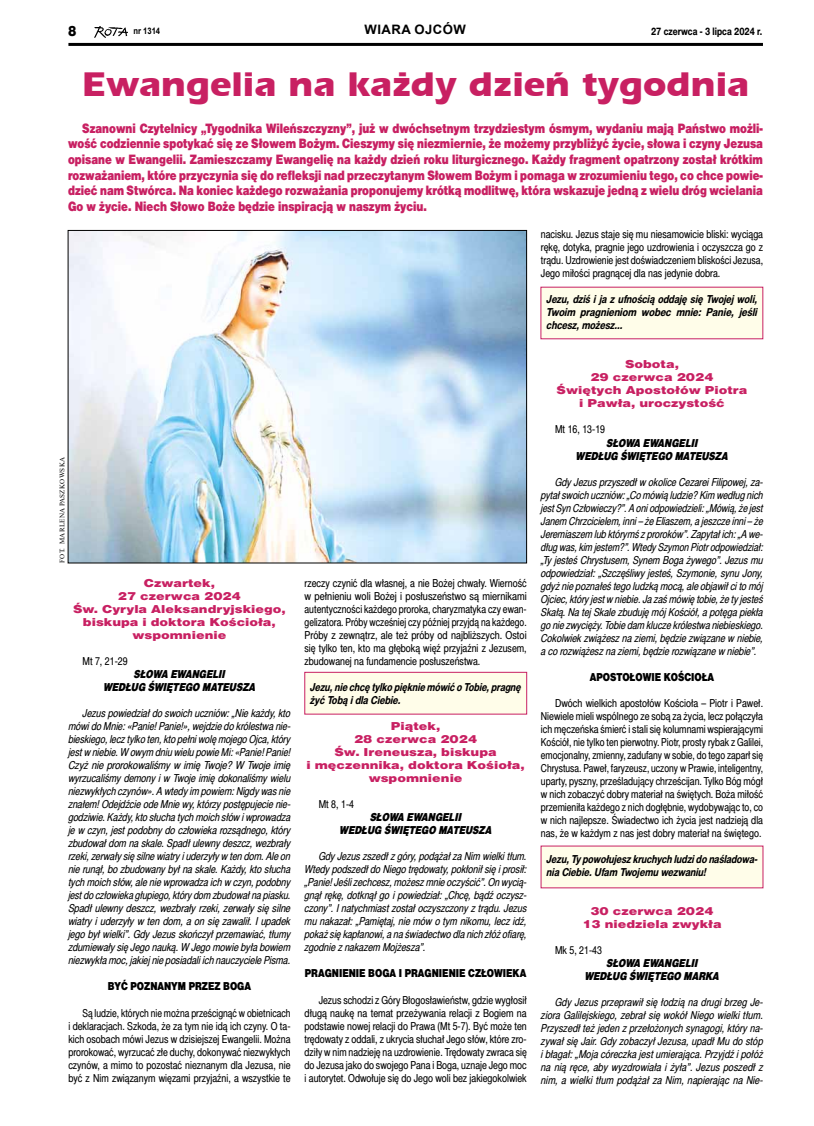
<style>
.page{position:relative;width:814px;height:1126px;background:#fff}
.page>*{position:absolute;margin:0;border:0;box-sizing:border-box;transform-origin:0 0}
.t1{font:700 36px "Erie";color:#c82062}
.t2{font:14px "Switzer EFN Black";color:#000;scale:.85 1}
.t3{font:13px/15.6px "Switzer Cnd EFN Black";color:#c82062;text-align:justify}
.t4{font:700 13px "Arial";letter-spacing:.035em;color:#000}
.t5{font:italic 11px/13px "Switzer Cnd EFN";color:#000;text-align:justify}
.t6{font:11px/13px "Switzer Cnd EFN";color:#000;text-align:justify}
.t7{font:11px/13px "Switzer Ext EFN Black";color:#c82062;text-align:center}
.t8{font:italic 700 11px/13px "Switzer Cnd EFN";color:#000}
.t9{font:italic 11px/13px "Switzer Cnd EFN Black";color:#000;text-align:center}
.t10{font:11px "Switzer Cnd EFN Black";color:#000}
.t11{font:700 10.3px "Switzer Cnd EFN";color:#000}
.t12{font:700 9px "Arial";color:#000;scale:.85 1}
.t13{font:7px "Times New Roman";letter-spacing:.035em;color:#000}
</style>
<div class="page">
<img style="left:94px;top:26px;width:34px;height:11px">
<hr style="left:68px;top:43px;width:695px;height:3px;background:#000">
<div style="left:541px;top:845px;width:222px;height:42px;background:#fffde9"></div>
<div style="left:540px;top:287px;width:223px;height:52px;background:#fffde9"></div>
<div style="left:304px;top:672px;width:223px;height:42px;background:#fffde9;border:1px solid #c82062"></div>
<img style="left:70px;top:232px;width:454px;height:329px">
<p class="t2" style="left:68px;top:22px;width:11px">8</p>
<p class="t12" style="left:133px;top:25px;width:33px">NR 1314</p>
<p class="t4" style="left:364px;top:20px;width:103px">WIARA OJCÓW</p>
<p class="t11" style="left:651px;top:25px;width:113px">27 czerwca - 3 lipca 2024 r.</p>
<h1 class="t1" style="left:82px;top:65px;width:668px">Ewangelia na każdy dzień tygodnia</h1>
<p class="t3" style="left:68px;top:121px;width:696px;text-indent:14px">Szanowni Czytelnicy „Tygodnika Wileńszczyzny”, już w dwóchsetnym trzydziestym ósmym, wydaniu mają Państwo możli&shy;wość codziennie spotykać się ze Słowem Bożym. Cieszymy się niezmiernie, że możemy przybliżyć życie, słowa i czyny Jezusa opisane w Ewangelii. Zamieszczamy Ewangelię na każdy dzień roku liturgicznego. Każdy fragment opatrzony został krótkim rozważaniem, które przyczynia się do refleksji nad przeczytanym Słowem Bożym i pomaga w zrozumieniu tego, co chce powie&shy;dzieć nam Stwórca. Na koniec każdego rozważania proponujemy krótką modlitwę, która wskazuje jedną z wielu dróg wcielania Go w życie. Niech Słowo Boże będzie inspiracją w naszym życiu.</p>
<p class="t13" style="left:57px;top:563px;width:107px;rotate:-90deg">Fot. marlena Paszkowska</p>
<p class="t7" style="left:73px;top:577px;width:214px">Czwartek,<br>27 czerwca 2024<br>Św. Cyryla Aleksandryjskiego, biskupa i doktora Kościoła, wspomnienie</p>
<p class="t6" style="left:82px;top:655px;width:47px">Mt 7, 21-29</p>
<p class="t9" style="left:103px;top:668px;width:154px">SŁOWA EWANGELII<br>WEDŁUG ŚWIĘTEGO MATEUSZA</p>
<p class="t5" style="left:68px;top:707px;width:224px;text-indent:14px">Jezus powiedział do swoich uczniów: „Nie każdy, kto mówi do Mnie: «Panie! Panie!», wejdzie do królestwa nie&shy;bieskiego, lecz tylko ten, kto pełni wolę mojego Ojca, który jest w niebie. W owym dniu wielu powie Mi: «Panie! Panie!<br>Czyż nie prorokowaliśmy w imię Twoje? W Twoje imię wyrzucaliśmy demony i w Twoje imię dokonaliśmy wielu niezwykłych czynów». A wtedy im powiem: Nigdy was nie znałem! Odejdźcie ode Mnie wy, którzy postępujecie nie&shy;godziwie. Każdy, kto słucha tych moich słów i wprowadza je w czyn, jest podobny do człowieka rozsądnego, który zbudował dom na skale. Spadł ulewny deszcz, wezbrały rzeki, zerwały się silne wiatry i uderzyły w ten dom. Ale on nie runął, bo zbudowany był na skale. Każdy, kto słucha tych moich słów, ale nie wprowadza ich w czyn, podobny jest do człowieka głupiego, który dom zbudował na piasku.<br>Spadł ulewny deszcz, wezbrały rzeki, zerwały się silne wiatry i uderzyły w ten dom, a on się zawalił. I upadek jego był wielki”. Gdy Jezus skończył przemawiać, tłumy zdumiewały się Jego nauką. W Jego mowie była bowiem niezwykła moc, jakiej nie posiadali ich nauczyciele Pisma.</p>
<p class="t10" style="left:108px;top:979px;width:51px">Być poznan</p>
<p class="t10" style="left:171px;top:979px;width:80px">ym przez Boga</p>
<p class="t6" style="left:68px;top:1006px;width:224px;text-indent:14px">Są ludzie, których nie można prześcignąć w obietnicach i deklaracjach. Szkoda, że za tym nie idą ich czyny. O ta&shy;kich osobach mówi Jezus w dzisiejszej Ewangelii. Można prorokować, wyrzucać złe duchy, dokonywać niezwykłych czynów, a mimo to pozostać nieznanym dla Jezusa, nie być z Nim związanym więzami przyjaźni, a wszystkie te</p>
<p class="t6" style="left:304px;top:577px;width:224px">rzeczy czynić dla własnej, a nie Bożej chwały. Wierność w pełnieniu woli Bożej i posłuszeństwo są miernikami autentyczności każdego proroka, charyzmatyka czy ewan&shy;gelizatora. Próby wcześniej czy później przyjdą na każdego.<br>Próby z zewnątrz, ale też próby od najbliższych. Ostoi się tylko ten, kto ma głęboką więź przyjaźni z Jezusem, zbudowanej na fundamencie posłuszeństwa.</p>
<p class="t8" style="left:310px;top:681px;width:212px">Jezu, nie chcę tylko pięknie mówić o Tobie, pragnę żyć Tobą i dla Ciebie.</p>
<p class="t7" style="left:306px;top:720px;width:220px">Piątek,<br>28 czerwca 2024<br>Św. Ireneusza, biskupa<br>i męczennika, doktora Kośioła, wspomnienie</p>
<p class="t6" style="left:319px;top:798px;width:37px">Mt 8, 1-4</p>
<p class="t9" style="left:339px;top:811px;width:154px">SŁOWA EWANGELII<br>WEDŁUG ŚWIĘTEGO MATEUSZA</p>
<p class="t5" style="left:304px;top:850px;width:224px;text-indent:14px">Gdy Jezus zszedł z góry, podążał za Nim wielki tłum.<br>Wtedy podszedł do Niego trędowaty, pokłonił się i prosił: „Panie! Jeśli zechcesz, możesz mnie oczyścić”. On wycią&shy;gnął rękę, dotknął go i powiedział: „Chcę, bądź oczysz&shy;czony”. I natychmiast został oczyszczony z trądu. Jezus mu nakazał: „Pamiętaj, nie mów o tym nikomu, lecz idź, pokaż się kapłanowi, a na świadectwo dla nich złóż ofiarę, zgodnie z nakazem Mojżesza”.</p>
<p class="t10" style="left:305px;top:966px;width:216px">Pragnienie Boga i pragnienie człowieka</p>
<p class="t6" style="left:304px;top:993px;width:224px;text-indent:14px">Jezus schodzi z Góry Błogosławieństw, gdzie wygłosił długą naukę na temat przeżywania relacji z Bogiem na podstawie nowej relacji do Prawa (Mt 5-7). Być może ten trędowaty z oddali, z ukrycia słuchał Jego słów, które zro&shy;dziły w nim nadzieję na uzdrowienie. Trędowaty zwraca się do Jezusa jako do swojego Pana i Boga, uznaje Jego moc i autorytet. Odwołuje się do Jego woli bez jakiegokolwiek</p>
<p class="t6" style="left:541px;top:228px;width:224px">nacisku. Jezus staje się mu niesamowicie bliski: wyciąga rękę, dotyka, pragnie jego uzdrowienia i oczyszcza go z trądu. Uzdrowienie jest doświadczeniem bliskości Jezusa, Jego miłości pragnącej dla nas jedynie dobra.</p>
<p class="t8" style="left:546px;top:293px;width:212px;text-align:justify">Jezu, dziś i ja z ufnością oddaję się Twojej woli, Twoim pragnieniom wobec mnie: Panie, jeśli chcesz, możesz...</p>
<p class="t7" style="left:556px;top:358px;width:192px">Sobota,<br>29 czerwca 2024<br>Świętych Apostołów Piotra i Pawła, uroczystość</p>
<p class="t6" style="left:555px;top:423px;width:51px">Mt 16, 13-19</p>
<p class="t9" style="left:576px;top:436px;width:154px">SŁOWA EWANGELII<br>WEDŁUG ŚWIĘTEGO MATEUSZA</p>
<p class="t5" style="left:541px;top:475px;width:224px;text-indent:14px">Gdy Jezus przyszedł w okolice Cezarei Filipowej, za&shy;pytał swoich uczniów: „Co mówią ludzie? Kim według nich jest Syn Człowieczy?”. A oni odpowiedzieli: „Mówią, że jest Janem Chrzcicielem, inni – że Eliaszem, a jeszcze inni – że Jeremiaszem lub którymś z proroków”. Zapytał ich: „A we&shy;dług was, kim jestem?”. Wtedy Szymon Piotr odpowiedział: „Ty jesteś Chrystusem, Synem Boga żywego”. Jezus mu odpowiedział: „Szczęśliwy jesteś, Szymonie, synu Jony, gdyż nie poznałeś tego ludzką mocą, ale objawił ci to mój Ojciec, który jest w niebie. Ja zaś mówię tobie, że ty jesteś Skałą. Na tej Skale zbuduję mój Kościół, a potęga piekła go nie zwycięży. Tobie dam klucze królestwa niebieskiego.<br>Cokolwiek zwiążesz na ziemi, będzie związane w niebie, a co rozwiążesz na ziemi, będzie rozwiązane w niebie”.</p>
<p class="t10" style="left:589px;top:670px;width:125px">Apostołowie Kościoła</p>
<p class="t6" style="left:541px;top:696px;width:224px;text-indent:14px">Dwóch wielkich apostołów Kościoła – Piotr i Paweł.<br>Niewiele mieli wspólnego ze sobą za życia, lecz połączyła ich męczeńska śmierć i stali się kolumnami wspierającymi Kościół, nie tylko ten pierwotny. Piotr, prosty rybak z Galilei, emocjonalny, zmienny, zadufany w sobie, do tego zaparł się Chrystusa. Paweł, faryzeusz, uczony w Prawie, inteligentny, uparty, pyszny, prześladujący chrześcijan. Tylko Bóg mógł w nich zobaczyć dobry materiał na świętych. Boża miłość przemieniła każdego z nich dogłębnie, wydobywając to, co w nich najlepsze. Świadectwo ich życia jest nadzieją dla nas, że w każdym z nas jest dobry materiał na świętego.</p>
<p class="t8" style="left:546px;top:852px;width:212px">Jezu, Ty powołujesz kruchych ludzi do naśladowa&shy;nia Ciebie. Ufam Twojemu wezwaniu!</p>
<p class="t7" style="left:582px;top:904px;width:141px">30 czerwca 2024<br>13 niedziela zwykła</p>
<p class="t6" style="left:555px;top:943px;width:48px">Mk 5, 21-43</p>
<p class="t9" style="left:584px;top:956px;width:136px">SŁOWA EWANGELII<br>WEDŁUG ŚWIĘTEGO MARKA</p>
<p class="t5" style="left:541px;top:995px;width:224px;text-indent:14px">Gdy Jezus przeprawił się łodzią na drugi brzeg Je&shy;ziora Galilejskiego, zebrał się wokół Niego wielki tłum.<br>Przyszedł też jeden z przełożonych synagogi, który na&shy;zywał się Jair. Gdy zobaczył Jezusa, upadł Mu do stóp i błagał: „Moja córeczka jest umierająca. Przyjdź i połóż na nią ręce, aby wyzdrowiała i żyła”. Jezus poszedł z nim, a wielki tłum podążał za Nim, napierając na Nie-</p>
</div>
